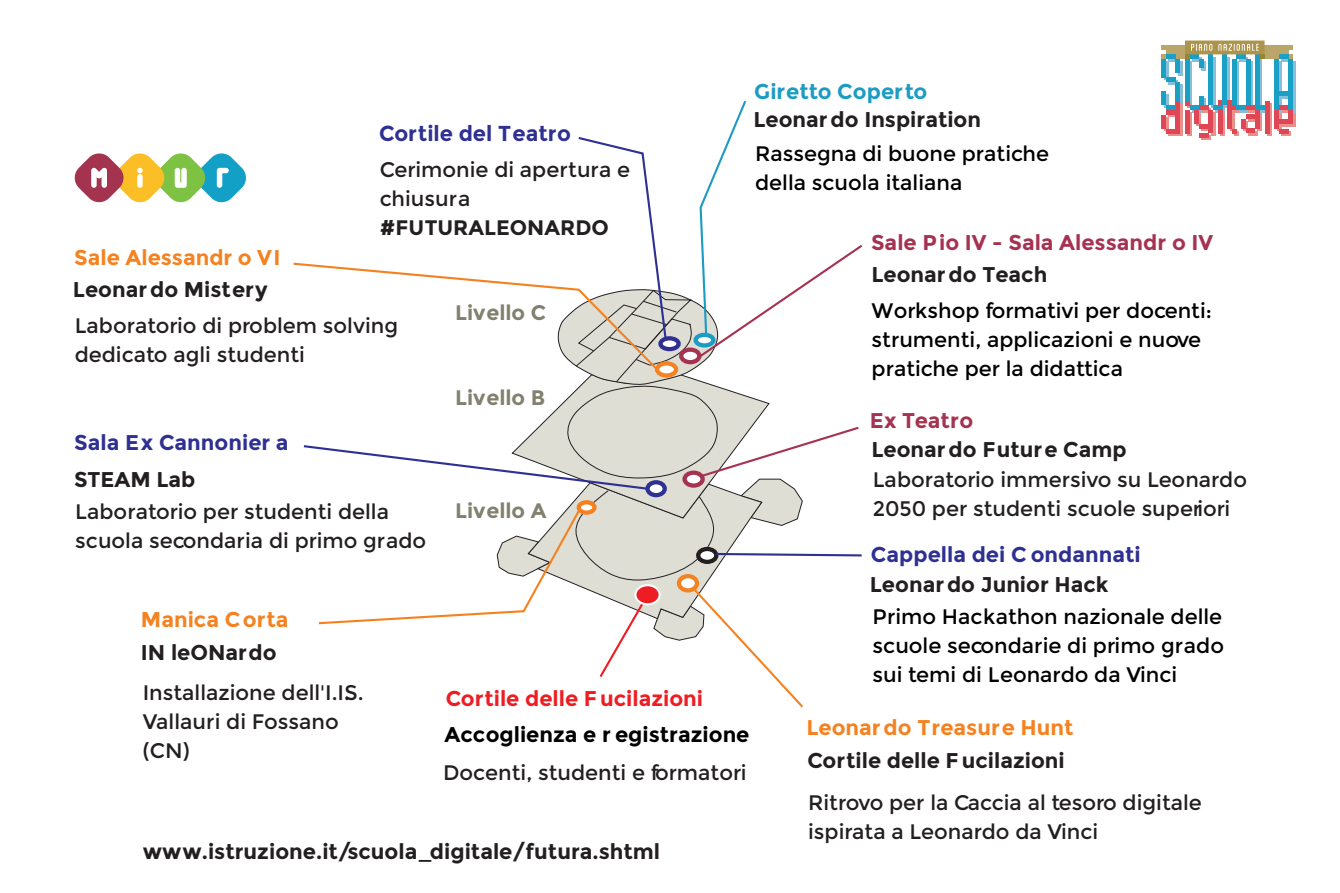
<style>
.page{position:relative;width:1340px;height:893px;background:#fff}
.page>*{position:absolute;margin:0;border:0;box-sizing:border-box;transform-origin:0 0}
.t1{font:700 21.6px "Montserrat";color:#2e3092}
.t2{font:700 21.3px "Montserrat";color:#231f20}
.t3{font:700 21.3px "Montserrat";color:#f58220}
.t4{font:700 21.3px "Montserrat";color:#2e3092}
.t5{font:700 21.3px "Montserrat";color:#a63252}
.t6{font:700 21.3px "Montserrat";color:#000}
.t7{font:700 21.3px "Montserrat";color:#ee1d23}
.t8{font:700 21.3px "Montserrat";color:#1d9cc3}
.t9{font:21px/29.1px "Montserrat";color:#231f20}
.t10{font:21px/29.1px "Montserrat";color:#000}
.t11{font:700 21px "Montserrat";color:#82806e}
.t12{font:700 21px "Montserrat";color:#231f20}
</style>
<div class="page">
<svg style="left:293px;top:100px;width:570px;height:608px"></svg>
<svg style="left:1161px;top:41px;width:134px;height:99px"></svg>
<svg style="left:74px;top:153px;width:172px;height:50px"></svg>
<p class="t1" style="left:379px;top:120px;width:193px">Cortile del Teatro</p>
<p class="t9" style="left:380px;top:155px;width:252px">Cerimonie di apertura e chiusura</p>
<p class="t12" style="left:380px;top:215px;width:230px">#FUTURALEONARDO</p>
<p class="t3" style="left:74px;top:245px;width:208px">Sale Alessandr o VI</p>
<p class="t2" style="left:73px;top:276px;width:196px">Leonardo Mistery</p>
<p class="t9" style="left:75px;top:311px;width:325px">Laboratorio di problem solving dedicato agli studenti</p>
<p class="t4" style="left:74px;top:430px;width:216px">Sala Ex Cannonier a</p>
<p class="t2" style="left:74px;top:467px;width:123px">STEAM Lab</p>
<p class="t11" style="left:455px;top:300px;width:93px">Livello C</p>
<p class="t11" style="left:455px;top:385px;width:92px">Livello B</p>
<p class="t8" style="left:754px;top:78px;width:175px">Giretto Coperto</p>
<p class="t2" style="left:753px;top:106px;width:229px">Leonardo Inspiration</p>
<p class="t10" style="left:755px;top:140px;width:295px">Rassegna di buone pratiche della scuola italiana</p>
<p class="t5" style="left:870px;top:229px;width:344px">Sale Pio IV - Sala Alessandr o IV</p>
<p class="t2" style="left:871px;top:261px;width:177px">Leonardo Teach</p>
<p class="t10" style="left:871px;top:296px;width:342px">Workshop formativi per docenti: strumenti, applicazioni e nuove pratiche per la didattica</p>
<p class="t5" style="left:869px;top:407px;width:105px">Ex Teatro</p>
<p class="t2" style="left:871px;top:437px;width:257px">Leonardo Future Camp</p>
<p class="t9" style="left:872px;top:465px;width:376px">Laboratorio immersivo su Leonardo</p>
<p class="t9" style="left:75px;top:497px;width:352px">Laboratorio per studenti della scuola secondaria di primo grado</p>
<p class="t11" style="left:455px;top:498px;width:93px">Livello A</p>
<p class="t9" style="left:872px;top:494px;width:359px">2050 per studenti scuole superiori</p>
<p class="t4" style="left:870px;top:542px;width:271px">Cappella dei C ondannati</p>
<p class="t3" style="left:141px;top:607px;width:149px">Manica Corta</p>
<p class="t2" style="left:141px;top:640px;width:137px">IN leONardo</p>
<p class="t9" style="left:143px;top:678px;width:222px">Installazione dell'I.I.S.<br>Vallauri di Fossano (CN)</p>
<p class="t7" style="left:445px;top:686px;width:259px">Cortile delle Fucilazioni</p>
<p class="t6" style="left:444px;top:722px;width:306px">Accoglienza e r egistrazione</p>
<p class="t9" style="left:443px;top:758px;width:305px">Docenti, studenti e formatori</p>
<p class="t2" style="left:143px;top:839px;width:519px">www.istruzione.it/scuola_digitale/futura.shtml</p>
<p class="t2" style="left:869px;top:571px;width:240px">Leonardo Junior Hack</p>
<p class="t10" style="left:872px;top:603px;width:353px;text-align:justify">Primo Hackathon nazionale delle scuole secondarie di primo grado sui temi di Leonardo da Vinci</p>
<p class="t3" style="left:806px;top:715px;width:269px">Leonardo Treasure Hunt</p>
<p class="t2" style="left:807px;top:748px;width:259px">Cortile delle Fucilazioni</p>
<p class="t9" style="left:808px;top:789px;width:395px">Ritrovo per la Caccia al tesoro digitale ispirata a Leonardo da Vinci</p>
</div>
